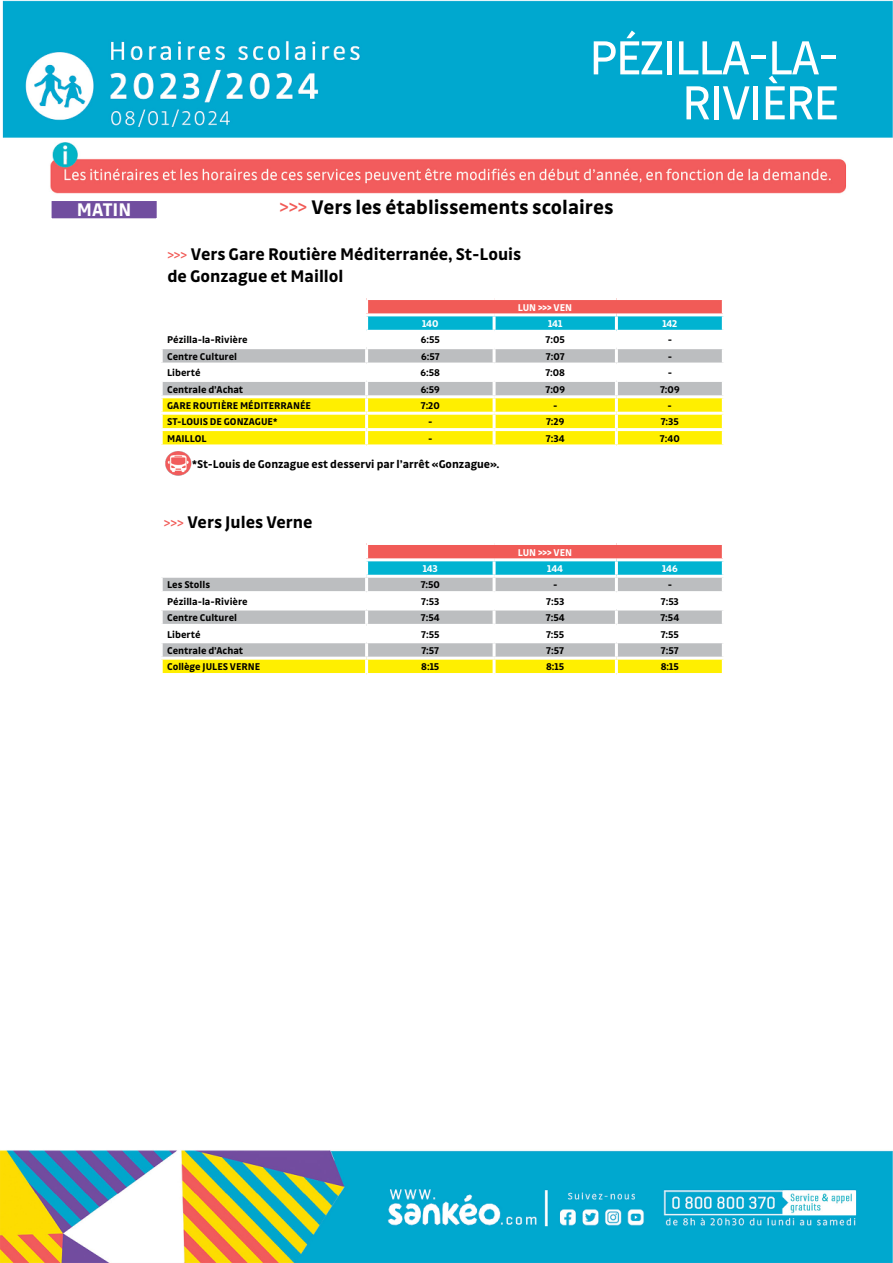
<style>
.page{position:relative;width:893px;height:1263px;background:#fff}
.page>*{position:absolute;margin:0;border:0;box-sizing:border-box;transform-origin:0 0}
.t1{font:51px/45px "Drive";letter-spacing:-.03em;color:#fff;text-align:right}
.t2{font:700 21px "Drive";color:#000}
.t3{font:700 19.5px "Drive";color:#fff}
.t4{font:700 18px/21.6px "Drive";color:#000}
.t5{font:700 12px "Drive";color:#000}
.t6{font:700 10.5px "Drive";color:#000}
.t7{font:700 10.5px "Drive";letter-spacing:-.005em;color:#fff}
.s1{font-weight:400;color:#f15b57}
.s2{font-weight:400;font-size:15px;color:#f15b57}
</style>
<div class="page">
<img style="left:0;top:0;width:893px;height:1263px">
<hr style="left:367px;top:297px;width:127px;height:3px;background:#fff">
<hr style="left:494px;top:297px;width:122px;height:3px;background:#fff">
<hr style="left:616px;top:297px;width:109px;height:3px;background:#fff">
<hr style="left:160px;top:297px;width:207px;height:3px;background:#fff">
<hr style="left:160px;top:444px;width:207px;height:3px;background:#fff">
<svg style="left:160px;top:300px;width:565px;height:146px"></svg>
<hr style="left:367px;top:428px;width:127px;height:3px;background:#fff">
<hr style="left:494px;top:428px;width:122px;height:3px;background:#fff">
<hr style="left:616px;top:428px;width:109px;height:3px;background:#fff">
<hr style="left:367px;top:444px;width:127px;height:3px;background:#fff">
<hr style="left:494px;top:444px;width:122px;height:3px;background:#fff">
<hr style="left:616px;top:444px;width:109px;height:3px;background:#fff">
<hr style="left:160px;top:398px;width:3px;height:14px;background:#fff">
<hr style="left:160px;top:395px;width:207px;height:3px;background:#fff">
<hr style="left:367px;top:395px;width:127px;height:3px;background:#fff">
<hr style="left:494px;top:395px;width:122px;height:3px;background:#fff">
<hr style="left:616px;top:395px;width:109px;height:3px;background:#fff">
<hr style="left:365px;top:398px;width:3px;height:14px;background:#fff">
<hr style="left:493px;top:398px;width:3px;height:14px;background:#fff">
<hr style="left:615px;top:398px;width:3px;height:14px;background:#fff">
<hr style="left:722px;top:398px;width:3px;height:14px;background:#fff">
<hr style="left:160px;top:412px;width:207px;height:3px;background:#fff">
<hr style="left:367px;top:412px;width:127px;height:3px;background:#fff">
<hr style="left:494px;top:412px;width:122px;height:3px;background:#fff">
<hr style="left:616px;top:412px;width:109px;height:3px;background:#fff">
<svg style="left:163px;top:643px;width:559px;height:14px;background:#bfc0c2"></svg>
<hr style="left:367px;top:542px;width:127px;height:3px;background:#fff">
<hr style="left:494px;top:542px;width:122px;height:3px;background:#fff">
<hr style="left:616px;top:542px;width:109px;height:3px;background:#fff">
<hr style="left:160px;top:643px;width:3px;height:14px;background:#fff">
<hr style="left:160px;top:542px;width:207px;height:3px;background:#fff">
<hr style="left:160px;top:640px;width:207px;height:3px;background:#fff">
<hr style="left:365px;top:643px;width:3px;height:14px;background:#fff">
<hr style="left:493px;top:643px;width:3px;height:14px;background:#fff">
<hr style="left:615px;top:643px;width:3px;height:14px;background:#fff">
<hr style="left:722px;top:643px;width:3px;height:14px;background:#fff">
<hr style="left:367px;top:640px;width:127px;height:3px;background:#fff">
<hr style="left:494px;top:640px;width:122px;height:3px;background:#fff">
<hr style="left:616px;top:640px;width:109px;height:3px;background:#fff">
<hr style="left:160px;top:657px;width:207px;height:3px;background:#fff">
<hr style="left:367px;top:657px;width:127px;height:3px;background:#fff">
<hr style="left:494px;top:657px;width:122px;height:3px;background:#fff">
<hr style="left:616px;top:657px;width:109px;height:3px;background:#fff">
<svg style="left:160px;top:658px;width:565px;height:15px;background:#fef121"></svg>
<hr style="left:160px;top:673px;width:207px;height:3px;background:#fff">
<hr style="left:367px;top:673px;width:127px;height:3px;background:#fff">
<hr style="left:494px;top:673px;width:122px;height:3px;background:#fff">
<hr style="left:616px;top:673px;width:109px;height:3px;background:#fff">
<svg style="left:160px;top:545px;width:565px;height:95px"></svg>
<hr style="left:160px;top:591px;width:207px;height:3px;background:#fff">
<hr style="left:367px;top:591px;width:127px;height:3px;background:#fff">
<hr style="left:494px;top:591px;width:122px;height:3px;background:#fff">
<hr style="left:616px;top:591px;width:109px;height:3px;background:#fff">
<img style="left:164px;top:450px;width:28px;height:27px">
<div style="left:50px;top:200px;width:108px;height:20px;background:#714e9f"></div>
<div style="left:49px;top:198px;width:111px;height:23px;border:3px solid #fff"></div>
<h3 class="t3" style="left:77px;top:198px;width:56px">MATIN</h3>
<h1 class="t1" style="left:589px;top:35px;width:251px">PÉZILLA-LA-<br>RIVIÈRE</h1>
<h2 class="t2" style="left:279px;top:195px;width:335px"><span class="s1">&gt;&gt;&gt;</span> Vers les établissements scolaires</h2>
<h3 class="t4" style="left:167px;top:243px;width:355px"><span class="s2">&gt;&gt;&gt;</span> Vers Gare Routière Méditerranée, St-Louis de Gonzague et Maillol</h3>
<p class="t7" style="left:518px;top:301px;width:56px">LUN &gt;&gt;&gt; VEN</p>
<p class="t7" style="left:422px;top:317px;width:18px">140</p>
<p class="t7" style="left:548px;top:317px;width:16px">141</p>
<p class="t7" style="left:662px;top:317px;width:17px">142</p>
<p class="t6" style="left:167px;top:334px;width:82px">Pézilla-la-Rivière</p>
<p class="t6" style="left:421px;top:334px;width:21px">6:55</p>
<p class="t6" style="left:546px;top:334px;width:21px">7:05</p>
<p class="t6" style="left:668px;top:334px;width:6px">-</p>
<p class="t6" style="left:167px;top:350px;width:71px">Centre Culturel</p>
<p class="t6" style="left:421px;top:350px;width:20px">6:57</p>
<p class="t6" style="left:546px;top:350px;width:20px">7:07</p>
<p class="t6" style="left:668px;top:350px;width:6px">-</p>
<p class="t6" style="left:167px;top:367px;width:35px">Liberté</p>
<p class="t6" style="left:421px;top:367px;width:21px">6:58</p>
<p class="t6" style="left:545px;top:367px;width:21px">7:08</p>
<p class="t6" style="left:668px;top:367px;width:6px">-</p>
<p class="t6" style="left:167px;top:383px;width:78px">Centrale d’Achat</p>
<p class="t6" style="left:421px;top:383px;width:21px">6:59</p>
<p class="t6" style="left:545px;top:383px;width:21px">7:09</p>
<p class="t6" style="left:660px;top:383px;width:21px">7:09</p>
<p class="t6" style="left:167px;top:399px;width:145px">GARE ROUTIÈRE MÉDITERRANÉE</p>
<p class="t6" style="left:421px;top:399px;width:21px">7:20</p>
<p class="t6" style="left:553px;top:399px;width:6px">-</p>
<p class="t6" style="left:668px;top:399px;width:6px">-</p>
<p class="t6" style="left:167px;top:416px;width:112px">ST-LOUIS DE GONZAGUE*</p>
<p class="t6" style="left:428px;top:416px;width:6px">-</p>
<p class="t6" style="left:546px;top:416px;width:20px">7:29</p>
<p class="t6" style="left:661px;top:416px;width:20px">7:35</p>
<p class="t6" style="left:167px;top:432px;width:41px">MAILLOL</p>
<p class="t6" style="left:428px;top:432px;width:6px">-</p>
<p class="t6" style="left:546px;top:432px;width:20px">7:34</p>
<p class="t6" style="left:660px;top:432px;width:21px">7:40</p>
<p class="t5" style="left:192px;top:457px;width:309px">*St-Louis de Gonzague est desservi par l’arrêt «Gonzague».</p>
<h3 class="t4" style="left:164px;top:511px;width:150px"><span class="s2">&gt;&gt;&gt;</span> Vers Jules Verne</h3>
<p class="t7" style="left:518px;top:546px;width:56px">LUN &gt;&gt;&gt; VEN</p>
<p class="t7" style="left:423px;top:562px;width:17px">143</p>
<p class="t7" style="left:547px;top:562px;width:17px">144</p>
<p class="t7" style="left:662px;top:562px;width:17px">146</p>
<p class="t6" style="left:167px;top:579px;width:44px">Les Stolls</p>
<p class="t6" style="left:421px;top:579px;width:21px">7:50</p>
<p class="t6" style="left:553px;top:579px;width:6px">-</p>
<p class="t6" style="left:668px;top:579px;width:6px">-</p>
<p class="t6" style="left:167px;top:595px;width:82px">Pézilla-la-Rivière</p>
<p class="t6" style="left:421px;top:595px;width:20px">7:53</p>
<p class="t6" style="left:546px;top:595px;width:20px">7:53</p>
<p class="t6" style="left:661px;top:595px;width:20px">7:53</p>
<p class="t6" style="left:167px;top:611px;width:71px">Centre Culturel</p>
<p class="t6" style="left:421px;top:611px;width:20px">7:54</p>
<p class="t6" style="left:546px;top:611px;width:20px">7:54</p>
<p class="t6" style="left:660px;top:611px;width:20px">7:54</p>
<p class="t6" style="left:167px;top:628px;width:35px">Liberté</p>
<p class="t6" style="left:421px;top:628px;width:20px">7:55</p>
<p class="t6" style="left:546px;top:628px;width:20px">7:55</p>
<p class="t6" style="left:661px;top:628px;width:20px">7:55</p>
<p class="t6" style="left:167px;top:644px;width:78px">Centrale d’Achat</p>
<p class="t6" style="left:421px;top:644px;width:19px">7:57</p>
<p class="t6" style="left:546px;top:644px;width:19px">7:57</p>
<p class="t6" style="left:661px;top:644px;width:19px">7:57</p>
<p class="t6" style="left:167px;top:661px;width:95px">Collège JULES VERNE</p>
<p class="t6" style="left:421px;top:661px;width:20px">8:15</p>
<p class="t6" style="left:546px;top:661px;width:20px">8:15</p>
<p class="t6" style="left:661px;top:661px;width:20px">8:15</p>
</div>
